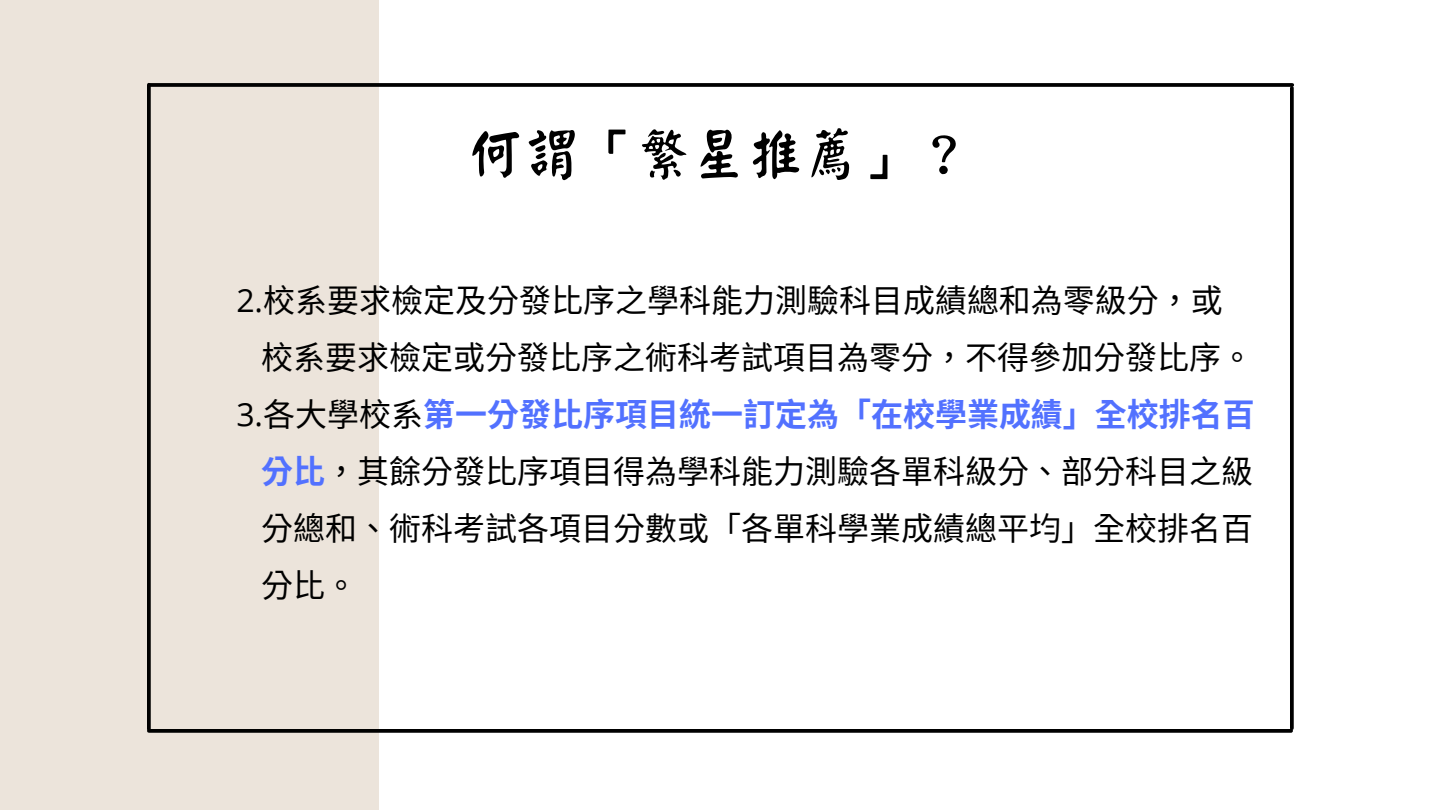
<style>
.page{position:relative;width:1440px;height:810px;background:#fff}
.page>*{position:absolute;margin:0;border:0;box-sizing:border-box;transform-origin:0 0}
.t1{font:56px "Han Wang Yan Kai";color:#000}
.t2{font:32px "Noto Sans CJ Ksc";color:#000}
.t3{font:700 32px "Noto Sans CJ Ksc";color:#5271ff}
.s1{font-family:"Open Sans"}
.s2{font-family:"Open Sans";font-weight:400;color:#000}
.s3{font-weight:400;color:#000}
.s4{font-weight:700;color:#5271ff}
</style>
<div class="page">
<div style="left:0;top:0;width:379px;height:809px;background:#ece4db"></div>
<svg style="left:150px;top:83px;width:1142px;height:4px;background:#0f0f0e"></svg>
<svg style="left:149px;top:729px;width:1142px;height:4px;background:#0f0f0f"></svg>
<svg style="left:147px;top:85px;width:4px;height:644px;background:#0e0d0d"></svg>
<svg style="left:1290px;top:88px;width:4px;height:640px;background:#101010"></svg>
<p class="t1" style="left:468px;top:127px;width:505px">何謂「繁星推薦」？</p>
<h1 class="t2" style="left:236px;top:275px;width:988px"><span class="s1">2.</span>校系要求檢定及分發比序之學科能力測驗科目成績總和為零級分， 或</h1>
<p class="t2" style="left:261px;top:332px;width:971px">校系要求檢定或分發比序之術科考試項目為零分， 不得參加分發比序。</p>
<p class="t3" style="left:236px;top:389px;width:1020px"><span class="s2">3.</span><span class="s3">各大學校系</span>第一分發比序項目統一訂定為「在校學業成績」全校排名百</p>
<p class="t2" style="left:261px;top:446px;width:990px"><span class="s4">分比</span>， 其餘分發比序項目得為學科能力測驗各單科級分、 部分科目之級</p>
<p class="t2" style="left:261px;top:503px;width:993px">分總和、 術科考試各項目分數或「各單科學業成績總平均」全校排名百</p>
<p class="t2" style="left:261px;top:560px;width:75px">分比。</p>
</div>
